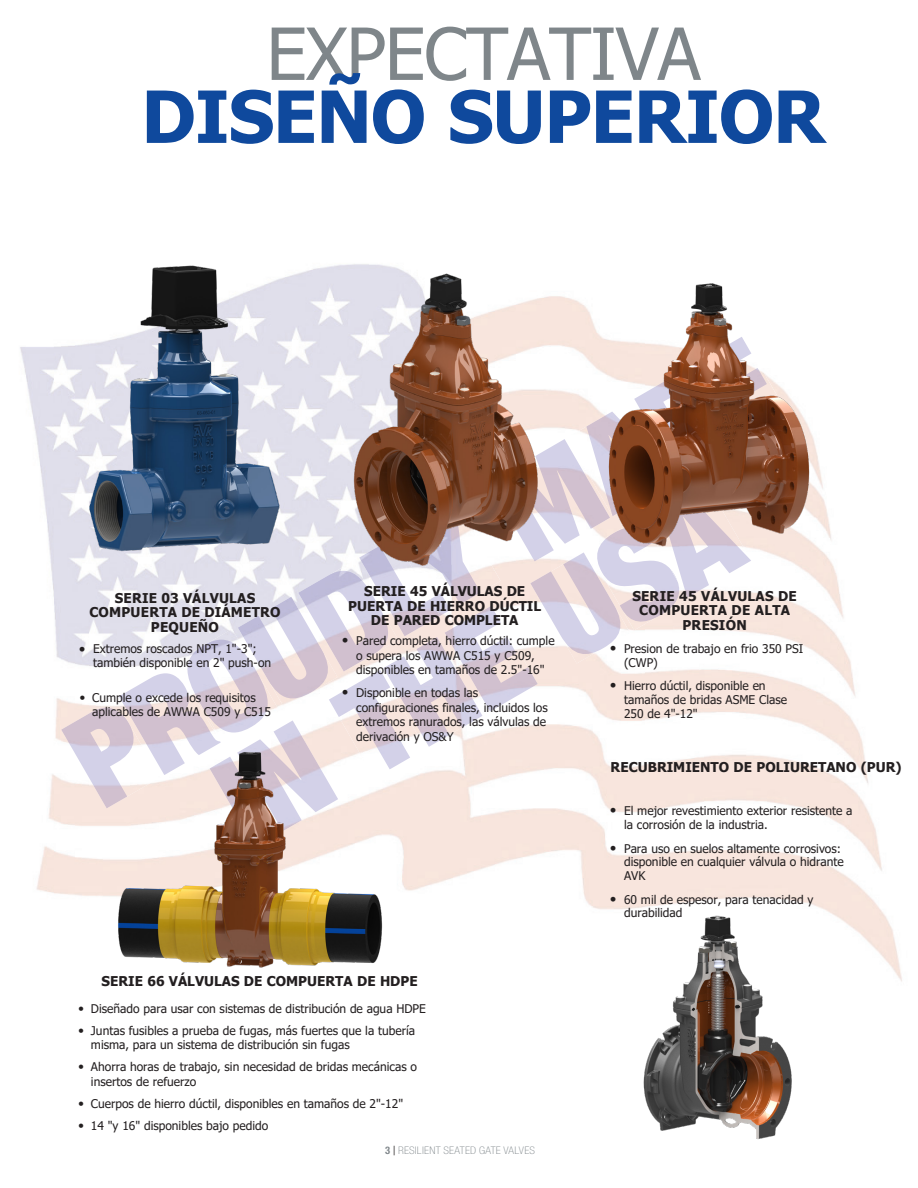
<style>
.page{position:relative;width:918px;height:1188px;background:#fff}
.page>*{position:absolute;margin:0;border:0;box-sizing:border-box;transform-origin:0 0}
.HEADLINE_BLUE_left_s{font:700 72px/63px "Tahoma";letter-spacing:-.015em;color:#0f499d;text-align:center}
.SUB_HEADLINES{font:700 13.5px/14.7px "Tahoma";color:#231f20;text-align:center}
.t1{font:12px/13.8px "Tahoma";color:#231f20}
.PAGE_NUMBER_TEXT_lef{font:100 condensed 10.5px "Helvetica Neue LT Pro";letter-spacing:.015em;color:#7f868a;scale:1.1 1}
.s1{font-weight:400;color:#7f868a}
.s2{font-family:"Helvetica Neue LT Pro";font-weight:300;font-stretch:condensed;font-size:13.5px}
.s3{font-family:"Helvetica Neue LT Pro";font-weight:300;font-stretch:condensed}
.s4{font-weight:700}
.s5{font-family:"Times New Roman";font-weight:700;font-stretch:normal;color:#231f20}
</style>
<div class="page">
<img style="left:20px;top:266px;width:625px;height:643px">
<img style="left:699px;top:564px;width:203px;height:418px">
<img style="left:61px;top:699px;width:58px;height:9px">
<img style="left:61px;top:708px;width:58px;height:100px">
<img style="left:119px;top:664px;width:57px;height:9px">
<img style="left:119px;top:673px;width:102px;height:73px">
<img style="left:176px;top:629px;width:103px;height:114px">
<img style="left:183px;top:640px;width:90px;height:99px">
<img style="left:238px;top:702px;width:91px;height:6px">
<img style="left:238px;top:597px;width:91px;height:105px">
<img style="left:298px;top:561px;width:100px;height:111px">
<img style="left:298px;top:571px;width:98px;height:100px">
<img style="left:359px;top:587px;width:81px;height:49px">
<img style="left:450px;top:587px;width:51px;height:18px">
<img style="left:450px;top:587px;width:31px;height:17px">
<img style="left:395px;top:587px;width:55px;height:29px">
<img style="left:430px;top:593px;width:20px;height:23px">
<img style="left:563px;top:439px;width:35px;height:113px">
<img style="left:567px;top:400px;width:31px;height:116px">
<img style="left:586px;top:412px;width:12px;height:104px">
<img style="left:237px;top:720px;width:92px;height:26px">
<img style="left:329px;top:670px;width:54px;height:76px">
<img style="left:383px;top:637px;width:99px;height:110px">
<img style="left:445px;top:606px;width:93px;height:105px">
<img style="left:530px;top:630px;width:100px;height:34px">
<img style="left:530px;top:552px;width:96px;height:106px">
<img style="left:587px;top:517px;width:101px;height:113px">
<img style="left:593px;top:527px;width:90px;height:98px">
<img style="left:688px;top:579px;width:63px;height:18px">
<img style="left:642px;top:579px;width:46px;height:19px">
<svg style="left:671px;top:579px;width:6px;height:2px"></svg>
<img style="left:66px;top:746px;width:368px;height:222px">
<img style="left:643px;top:915px;width:188px;height:225px">
<img style="left:329px;top:264px;width:234px;height:323px">
<img style="left:66px;top:265px;width:233px;height:322px">
<img style="left:598px;top:266px;width:234px;height:313px">
<p class="HEADLINE_BLUE_left_s" style="left:141px;top:25px;width:685px"><span class="s1">EXPECTATIVA<br></span>DISEÑO SUPERIOR</p>
<p class="SUB_HEADLINES" style="left:89px;top:591px;width:193px">SERIE 03 VÁLVULAS<br>COMPUERTA DE DIÁMETRO<br>PEQUEÑO</p>
<p class="t1" style="left:93px;top:642px;width:180px;line-height:14.4px;text-indent:-14px"><span class="s2">•</span> Extremos roscados NPT, 1"-3"; también disponible en 2" push-on</p>
<p class="t1" style="left:92px;top:691px;width:180px;text-indent:-13px"><span class="s3">•</span> Cumple o excede los requisitos aplicables de AWWA C509 y C515</p>
<p class="SUB_HEADLINES" style="left:348px;top:584px;width:194px">SERIE 45 VÁLVULAS DE<br>PUERTA DE HIERRO DÚCTIL<br>DE PARED COMPLETA</p>
<p class="t1" style="left:342px;top:634px;width:214px;line-height:14.2px;text-align:center"><span class="s2">•</span> Pared completa, hierro dúctil: cumple o supera los AWWA C515 y C509, disponibles en tamaños de 2.5"-16"</p>
<p class="t1" style="left:356px;top:686px;width:193px;line-height:14.7px;text-indent:-14px"><span class="s2">•</span> Disponible en todas las configuraciones finales, incluidos los extremos ranurados, las válvulas de derivación y OS&amp;Y</p>
<p class="SUB_HEADLINES" style="left:102px;top:974px;width:318px">SERIE 66 VÁLVULAS DE COMPUERTA DE HDPE</p>
<p class="t1" style="left:78px;top:1002px;width:349px"><span class="s3">•</span> Diseñado para usar con sistemas de distribución de agua HDPE</p>
<p class="t1" style="left:91px;top:1024px;width:326px;text-indent:-13px"><span class="s3">•</span> Juntas fusibles a prueba de fugas, más fuertes que la tubería misma, para un sistema de distribución sin fugas</p>
<p class="t1" style="left:91px;top:1060px;width:328px;line-height:14.4px;text-indent:-13px"><span class="s3">•</span> Ahorra horas de trabajo, sin necesidad de bridas mecánicas o insertos de refuerzo</p>
<p class="t1" style="left:78px;top:1097px;width:326px"><span class="s3">•</span> Cuerpos de hierro dúctil, disponibles en tamaños de 2"-12"</p>
<p class="t1" style="left:78px;top:1119px;width:191px"><span class="s3">•</span> 14 "y 16" disponibles bajo pedido</p>
<p class="PAGE_NUMBER_TEXT_lef" style="left:385px;top:1145px;width:138px"><span class="s4">3</span> <span class="s5">|</span> RESILIENT SEATED GATE VALVES</p>
<p class="SUB_HEADLINES" style="left:632px;top:589px;width:166px">SERIE 45 VÁLVULAS DE<br>COMPUERTA DE ALTA<br>PRESIÓN</p>
<p class="t1" style="left:624px;top:642px;width:181px;line-height:14.4px;text-indent:-14px"><span class="s2">•</span> Presion de trabajo en frio 350 PSI (CWP)</p>
<p class="t1" style="left:624px;top:680px;width:165px;text-indent:-14px"><span class="s2">•</span> Hierro dúctil, disponible en tamaños de bridas ASME Clase<br>250 de 4"-12"</p>
<p class="SUB_HEADLINES" style="left:611px;top:760px;width:293px">RECUBRIMIENTO DE POLIURETANO (PUR)</p>
<p class="t1" style="left:624px;top:804px;width:230px;line-height:14.7px;text-indent:-14px"><span class="s2">•</span> El mejor revestimiento exterior resistente a la corrosión de la industria.</p>
<p class="t1" style="left:624px;top:842px;width:221px;text-indent:-14px"><span class="s2">•</span> Para uso en suelos altamente corrosivos: disponible en cualquier válvula o hidrante<br>AVK</p>
<p class="t1" style="left:624px;top:893px;width:191px;text-indent:-14px"><span class="s2">•</span> 60 mil de espesor, para tenacidad y durabilidad</p>
</div>
